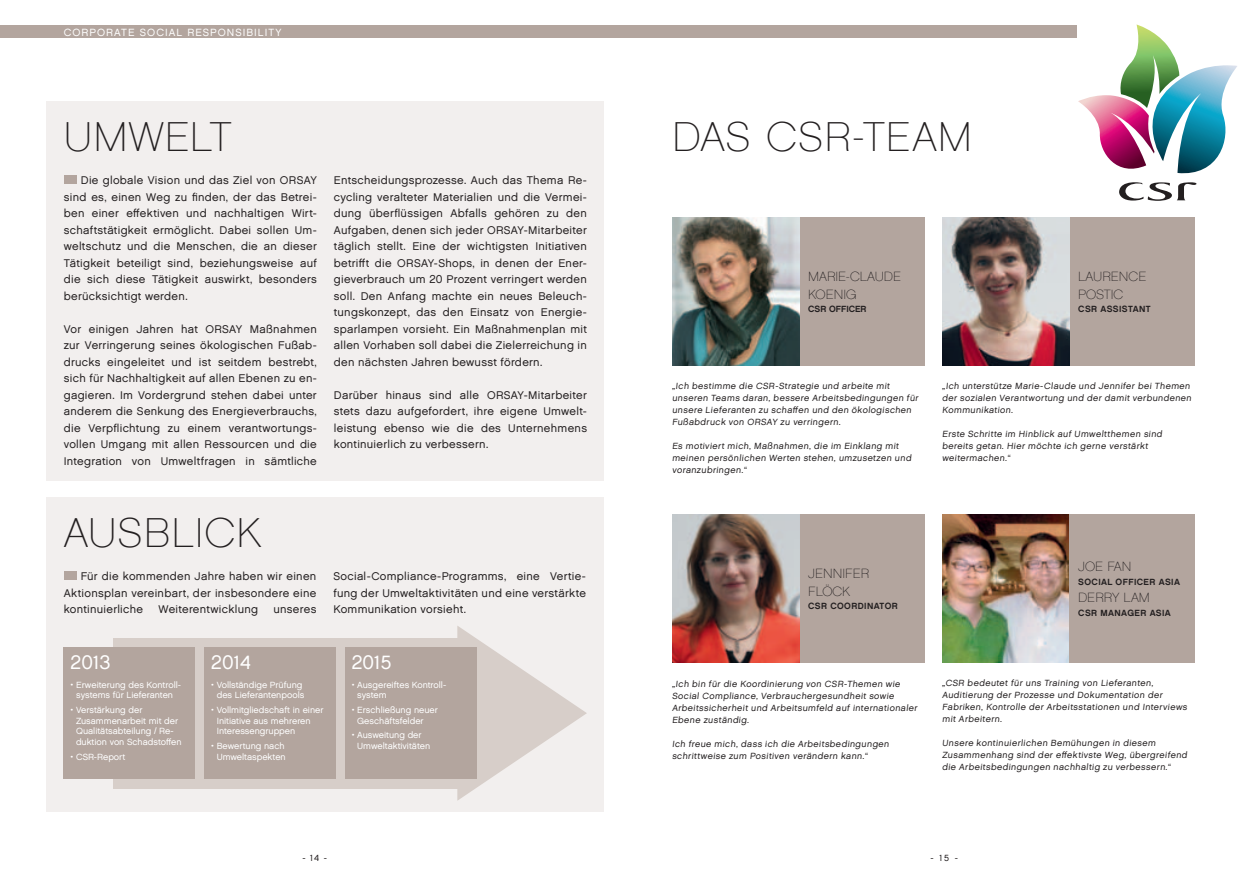
<style>
.page{position:relative;width:1259px;height:893px;background:#fff}
.page>*{position:absolute;margin:0;border:0;box-sizing:border-box;transform-origin:0 0}
.Headline_big{font:42px "Chalet TT Paris Nineteen Sixty";letter-spacing:.02em;color:#231f20}
.t1{font:19.35px "Chalet TT London Nineteen Sixty";color:#fff}
.Content_Headline_Inh{font:13.5px "Chalet TT Paris Nineteen Sixty";color:#231f20}
.Content_Text_Invers{font:13.5px "Chalet TT Paris Nineteen Sixty";color:#231f20}
.Texte{font:11.25px/16.5px "Chalet TT London Nineteen Sixty";letter-spacing:.025em;color:#231f20;text-align:justify}
.Content_Kapitel_Head{font:10.5px "Chalet TT London Nineteen Sixty";letter-spacing:.1em;color:#fff}
.Content_Text_Invers-2{font:9px/12px "Chalet TT London Nineteen Sixty";color:#231f20}
.t2{font:9px/10.5px "Chalet TT London Nineteen Sixty";color:#fff}
.Content_Headline_Inh-2{font:9px "Chalet TT New York Nineteen Sixty";letter-spacing:.045em;color:#231f20}
.Content_Text_Invers-3{font:9px "Chalet TT New York Nineteen Sixty";color:#231f20}
.t3{font:9px "Chalet TT London Nineteen Sixty";color:#231f20}
.s1{font-size:9.3px}
</style>
<div class="page">
<div style="left:47px;top:102px;width:557px;height:379px;background:#f2efee"></div>
<div style="left:47px;top:498px;width:557px;height:314px;background:#f2efee"></div>
<svg style="left:1078px;top:25px;width:159px;height:176px"></svg>
<div style="left:0;top:26px;width:1076px;height:12px;background:#b3a59e"></div>
<div style="left:114px;top:638px;width:345px;height:150px;background:#d7cec9"></div>
<svg style="left:457px;top:626px;width:130px;height:175px"></svg>
<div style="left:64px;top:648px;width:131px;height:131px;background:#b3a59e"></div>
<div style="left:204px;top:648px;width:131px;height:131px;background:#b3a59e"></div>
<div style="left:345px;top:648px;width:131px;height:131px;background:#b3a59e"></div>
<div style="left:64px;top:175px;width:13px;height:9px;background:#b3a59e"></div>
<div style="left:64px;top:571px;width:13px;height:9px;background:#b3a59e"></div>
<div style="left:799px;top:217px;width:126px;height:149px;background:#b3a59e"></div>
<div style="left:799px;top:514px;width:126px;height:149px;background:#b3a59e"></div>
<img style="left:942px;top:514px;width:127px;height:149px">
<img style="left:672px;top:514px;width:127px;height:149px">
<div style="left:1069px;top:217px;width:126px;height:149px;background:#b3a59e"></div>
<div style="left:1069px;top:514px;width:126px;height:149px;background:#b3a59e"></div>
<img style="left:672px;top:217px;width:127px;height:149px">
<img style="left:942px;top:217px;width:127px;height:149px">
<p class="Content_Kapitel_Head" style="left:64px;top:26px;width:219px">CORPORATE SOCIAL RESPONSIBILITY</p>
<p class="Headline_big" style="left:64px;top:112px;width:169px">UMWELT</p>
<p class="Texte" style="left:64px;top:172px;width:255px;text-indent:17px">Die globale Vision und das Ziel von ORSAY sind es, einen Weg zu finden, der das Betrei&shy;ben einer effektiven und nachhaltigen Wirt&shy;schaftstätigkeit ermöglicht. Dabei sollen Um&shy;weltschutz und die Menschen, die an dieser Tätigkeit beteiligt sind, beziehungsweise auf die sich diese Tätigkeit auswirkt, besonders berücksichtigt werden.</p>
<p class="Texte" style="left:64px;top:320px;width:255px">Vor einigen Jahren hat ORSAY Maßnahmen zur Verringerung seines ökologischen Fußab&shy;drucks eingeleitet und ist seitdem bestrebt, sich für Nachhaltigkeit auf allen Ebenen zu en&shy;gagieren. Im Vordergrund stehen dabei unter anderem die Senkung des Energieverbrauchs, die Verpflichtung zu einem verantwortungs&shy;vollen Umgang mit allen Ressourcen und die Integration von Umweltfragen in sämtliche</p>
<p class="Texte" style="left:334px;top:172px;width:255px">Entscheidungsprozesse. Auch das Thema Re&shy;cycling veralteter Materialien und die Vermei&shy;dung überflüssigen Abfalls gehören zu den Aufgaben, denen sich jeder ORSAY-Mitarbeiter täglich stellt. Eine der wichtigsten Initiativen betrifft die ORSAY-Shops, in denen der Ener&shy;gieverbrauch um 20 Prozent verringert werden soll. Den Anfang machte ein neues Beleuch&shy;tungskonzept, das den Einsatz von Energie&shy;sparlampen vorsieht. Ein Maßnahmenplan mit allen Vorhaben soll dabei die Zielerreichung in den nächsten Jahren bewusst fördern.</p>
<p class="Texte" style="left:334px;top:386px;width:255px">Darüber hinaus sind alle ORSAY-Mitarbeiter stets dazu aufgefordert, ihre eigene Umwelt&shy;leistung ebenso wie die des Unternehmens kontinuierlich zu verbessern.</p>
<p class="Headline_big" style="left:64px;top:508px;width:199px">AUSBLICK</p>
<p class="Texte" style="left:64px;top:568px;width:254px;text-indent:17px">Für die kommenden Jahre haben wir einen Aktionsplan vereinbart, der insbesondere eine kontinuierliche</p>
<p class="Texte" style="left:158px;top:601px;width:101px">Weiterentwicklung</p>
<p class="Texte" style="left:273px;top:601px;width:44px">unseres</p>
<p class="Texte" style="left:333px;top:568px;width:254px">Social-Compliance-Programms, eine Vertie&shy;fung der Umweltaktivitäten und eine verstärkte Kommunikation vorsieht.</p>
<p class="t1" style="left:71px;top:650px;width:41px">2013</p>
<p class="t2" style="left:71px;top:679px;width:112px;text-align:center"><span class="s1">•</span> Erweiterung des Kontroll&shy;systems für Lieferanten</p>
<p class="t2" style="left:76px;top:705px;width:107px;text-indent:-5px">• Verstärkung der<br>Zusammenarbeit mit der<br>Qualitätsabteilung / Re&shy;duktion von Schadstoffen</p>
<p class="t2" style="left:71px;top:752px;width:56px">• CSR-Report</p>
<p class="t1" style="left:211px;top:650px;width:41px">2014</p>
<p class="t2" style="left:211px;top:679px;width:95px;text-align:right">• Vollständige Prüfung des Lieferantenpools</p>
<p class="t2" style="left:217px;top:705px;width:108px;text-indent:-5px">• Vollmitgliedschaft in einer<br>Initiative aus mehreren<br>Interessengruppen</p>
<p class="t2" style="left:211px;top:740px;width:76px;text-align:right">• Bewertung nach<br>Umweltaspekten</p>
<p class="t1" style="left:352px;top:650px;width:41px">2015</p>
<p class="t2" style="left:357px;top:679px;width:91px;text-indent:-5px">• Ausgereiftes Kontroll&shy;system</p>
<p class="t2" style="left:357px;top:705px;width:82px;text-indent:-5px">• Erschließung neuer<br>Geschäftsfelder</p>
<p class="t2" style="left:357px;top:730px;width:74px;text-indent:-5px">• Ausweitung der<br>Umweltaktivitäten</p>
<p class="t3" style="left:302px;top:852px;width:26px">- 14 -</p>
<p class="Headline_big" style="left:672px;top:112px;width:301px">DAS CSR-TEAM</p>
<p class="Content_Text_Invers" style="left:808px;top:269px;width:94px">MARIE-CLAUDE</p>
<p class="Content_Text_Invers" style="left:808px;top:286px;width:50px">KOENIG</p>
<p class="Content_Text_Invers-3" style="left:808px;top:304px;width:60px">CSR OFFICER</p>
<p class="Content_Headline_Inh" style="left:1078px;top:269px;width:70px">LAURENCE</p>
<p class="Content_Headline_Inh" style="left:1078px;top:286px;width:47px">POSTIC</p>
<p class="Content_Headline_Inh-2" style="left:1078px;top:304px;width:74px">CSR ASSISTANT</p>
<p class="Content_Text_Invers-2" style="left:672px;top:380px;width:249px">„Ich bestimme die CSR-Strategie und arbeite mit unseren Teams daran, bessere Arbeitsbedingungen für unsere Lieferanten zu schaffen und den ökologischen Fußabdruck von ORSAY zu verringern.</p>
<p class="Content_Text_Invers-2" style="left:672px;top:440px;width:242px">Es motiviert mich, Maßnahmen, die im Einklang mit meinen persönlichen Werten stehen, umzusetzen und voranzubringen.“</p>
<p class="Content_Text_Invers-2" style="left:942px;top:380px;width:252px">„Ich unterstütze Marie-Claude und Jennifer bei Themen der sozialen Verantwortung und der damit verbundenen<br>Kommunikation.</p>
<p class="Content_Text_Invers-2" style="left:942px;top:428px;width:223px">Erste Schritte im Hinblick auf Umweltthemen sind bereits getan. Hier möchte ich gerne verstärkt weitermachen.“</p>
<p class="Content_Headline_Inh" style="left:808px;top:565px;width:63px">JENNIFER</p>
<p class="Content_Headline_Inh" style="left:808px;top:583px;width:44px">FLÖCK</p>
<p class="Content_Headline_Inh-2" style="left:808px;top:600px;width:91px">CSR COORDINATOR</p>
<p class="Content_Headline_Inh" style="left:1078px;top:558px;width:55px">JOE FAN</p>
<p class="Content_Headline_Inh-2" style="left:1078px;top:576px;width:103px">SOCIAL OFFICER ASIA</p>
<p class="Content_Headline_Inh" style="left:1078px;top:590px;width:73px">DERRY LAM</p>
<p class="Content_Headline_Inh-2" style="left:1078px;top:607px;width:94px">CSR MANAGER ASIA</p>
<p class="Content_Text_Invers-2" style="left:672px;top:678px;width:248px">„Ich bin für die Koordinierung von CSR-Themen wie Social Compliance, Verbrauchergesundheit sowie Arbeitssicherheit und Arbeitsumfeld auf internationaler Ebene zuständig.</p>
<p class="Content_Text_Invers-2" style="left:672px;top:738px;width:220px">Ich freue mich, dass ich die Arbeitsbedingungen schrittweise zum Positiven verändern kann.“</p>
<p class="Content_Text_Invers-2" style="left:942px;top:677px;width:248px">„CSR bedeutet für uns Training von Lieferanten, Auditierung der Prozesse und Dokumentation der Fabriken, Kontrolle der Arbeitsstationen und Interviews mit Arbeitern.</p>
<p class="Content_Text_Invers-2" style="left:942px;top:737px;width:248px">Unsere kontinuierlichen Bemühungen in diesem<br>Zusammenhang sind der effektivste Weg, übergreifend die Arbeitsbedingungen nachhaltig zu verbessern.“</p>
<p class="t3" style="left:930px;top:852px;width:29px">-15-</p>
</div>
